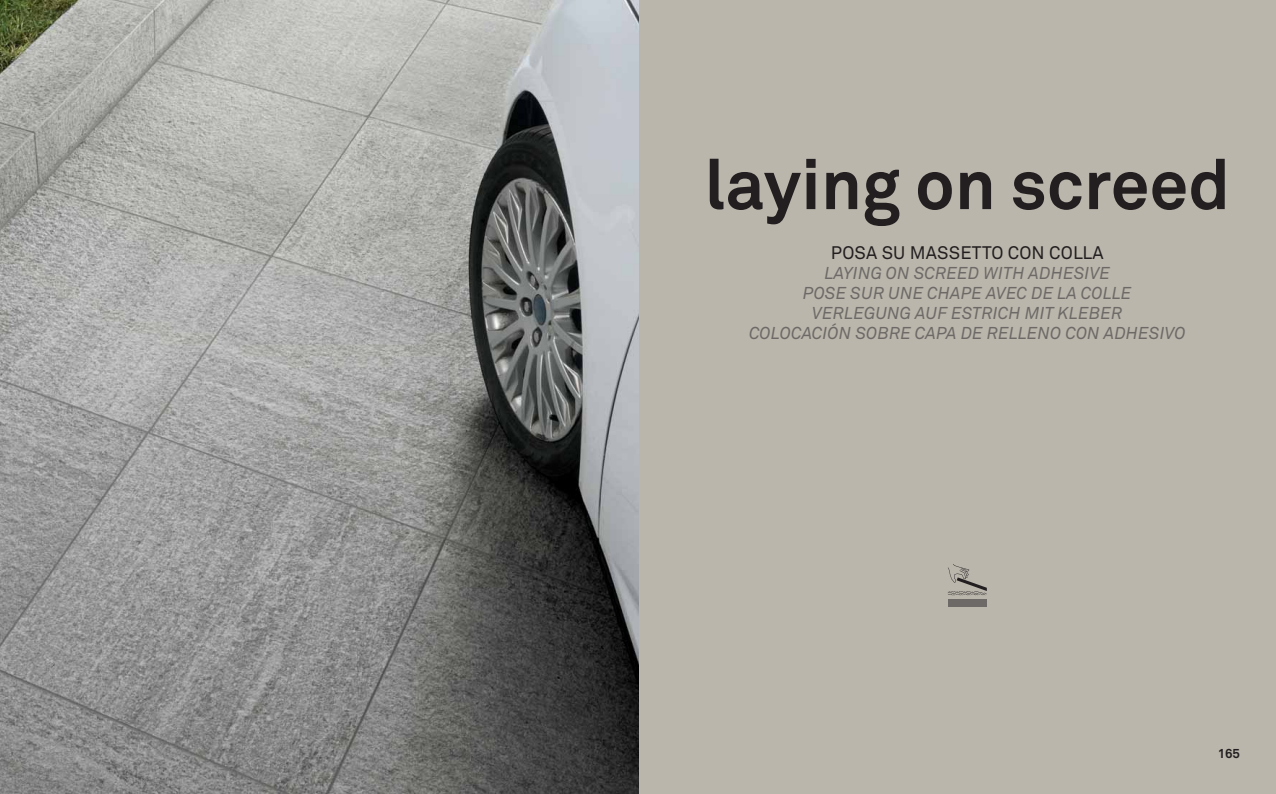
<style>
.page{position:relative;width:1276px;height:794px;background:#fff}
.page>*{position:absolute;margin:0;border:0;box-sizing:border-box;transform-origin:0 0}
.t1{font:700 69.7px "Akkurat Std";color:#231f20}
.t2{font:18px "Akkurat Std";letter-spacing:.01em;color:#231f20}
.t3{font:italic 17px/20px "Akkurat Std";letter-spacing:.01em;color:#6d6966;text-align:center}
.t4{font:700 13px "Akkurat Std";color:#231f20}
</style>
<div class="page">
<div style="left:638px;top:0;width:638px;height:794px;background:#bab6ac"></div>
<img style="left:0;top:0;width:638px;height:794px">
<div style="left:948px;top:599px;width:39px;height:7px;background:#6d6966"></div>
<svg style="left:948px;top:564px;width:39px;height:31px"></svg>
<h1 class="t1" style="left:704px;top:159px;width:527px">laying on screed</h1>
<p class="t2" style="left:831px;top:246px;width:274px">POSA SU MASSETTO CON COLLA</p>
<p class="t3" style="left:749px;top:265px;width:438px">LAYING ON SCREED WITH ADHESIVE<br>POSE SUR UNE CHAPE AVEC DE LA COLLE<br>VERLEGUNG AUF ESTRICH MIT KLEBER<br>COLOCACIÓN SOBRE CAPA DE RELLENO CON ADHESIVO</p>
<p class="t4" style="left:1217px;top:748px;width:24px">165</p>
</div>
